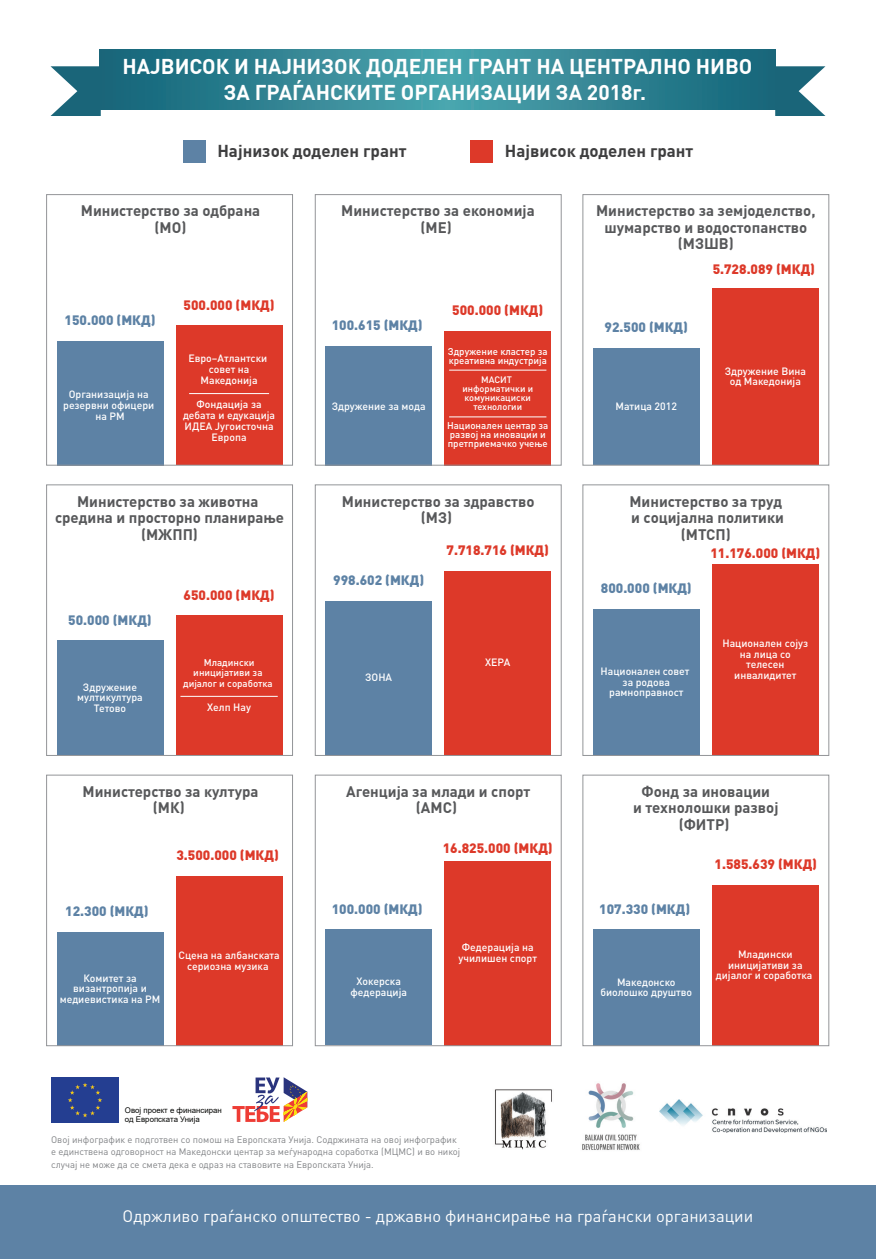
<style>
.page{position:relative;width:876px;height:1259px;background:#fff}
.page>*{position:absolute;margin:0;border:0;box-sizing:border-box;transform-origin:0 0}
.t1{font:700 21px/25.2px "DIN Pro";color:#fff;text-align:center}
.t2{font:700 16.95px "DIN Pro";color:#3e3e3f}
.t3{font:16.5px "DIN Pro";color:#fff}
.t4{font:700 15px/16.5px "DIN Pro";color:#57585a;text-align:center}
.t5{font:900 13.5px "DIN Pro";color:#dd3929}
.t6{font:900 13.5px "DIN Pro";color:#5d82a5}
.t7{font:500 10.5px/10.5px "DIN Pro";color:#fff;text-align:center}
.t8{font:500 9.75px/9px "DIN Pro";color:#fff}
.t9{font:9.45px/12.3px "DIN Pro";color:#808285}
.t10{font:500 9.3px/9px "DIN Pro";color:#fff;text-align:center}
.t11{font:7.8px/9.4px "Arial";color:#040503}
</style>
<div class="page">
<div style="left:57px;top:341px;width:106px;height:124px;background:#5d82a5"></div>
<div style="left:326px;top:346px;width:106px;height:119px;background:#5d82a5"></div>
<div style="left:445px;top:331px;width:106px;height:134px;background:#dd3929"></div>
<div style="left:176px;top:326px;width:106px;height:139px;background:#dd3929"></div>
<div style="left:0;top:1185px;width:876px;height:74px;background:#5d82a5"></div>
<div style="left:51px;top:1077px;width:67px;height:45px;background:#243e91"></div>
<svg style="left:232px;top:1077px;width:75px;height:45px"></svg>
<img style="left:660px;top:1099px;width:166px;height:33px">
<img style="left:494px;top:1089px;width:58px;height:61px">
<img style="left:582px;top:1083px;width:58px;height:67px">
<svg style="left:99px;top:50px;width:677px;height:59px;background:#308493"></svg>
<svg style="left:775px;top:66px;width:50px;height:50px"></svg>
<svg style="left:51px;top:66px;width:50px;height:50px"></svg>
<div style="left:183px;top:140px;width:22px;height:23px;background:#5d82a5"></div>
<div style="left:470px;top:140px;width:23px;height:23px;background:#dd3929"></div>
<hr style="left:189px;top:393px;width:80px;height:1px;background:#fff">
<hr style="left:449px;top:370px;width:97px;height:1px;background:#fff">
<hr style="left:449px;top:417px;width:97px;height:1px;background:#fff">
<div style="left:712px;top:289px;width:106px;height:176px;background:#dd3929"></div>
<div style="left:593px;top:348px;width:106px;height:117px;background:#5d82a5"></div>
<div style="left:176px;top:615px;width:106px;height:140px;background:#dd3929"></div>
<div style="left:57px;top:640px;width:106px;height:115px;background:#5d82a5"></div>
<div style="left:445px;top:571px;width:106px;height:184px;background:#dd3929"></div>
<div style="left:326px;top:601px;width:106px;height:154px;background:#5d82a5"></div>
<div style="left:445px;top:861px;width:106px;height:184px;background:#dd3929"></div>
<div style="left:326px;top:929px;width:106px;height:116px;background:#5d82a5"></div>
<hr style="left:180px;top:696px;width:98px;height:1px;background:#fff">
<div style="left:712px;top:564px;width:106px;height:191px;background:#dd3929"></div>
<div style="left:593px;top:609px;width:106px;height:146px;background:#5d82a5"></div>
<div style="left:176px;top:876px;width:106px;height:169px;background:#dd3929"></div>
<div style="left:57px;top:931px;width:106px;height:114px;background:#5d82a5"></div>
<div style="left:712px;top:885px;width:106px;height:160px;background:#dd3929"></div>
<div style="left:593px;top:929px;width:106px;height:116px;background:#5d82a5"></div>
<div style="left:46px;top:194px;width:247px;height:271px;border:1px solid #939598"></div>
<div style="left:315px;top:194px;width:247px;height:271px;border:1px solid #939598"></div>
<div style="left:582px;top:194px;width:247px;height:271px;border:1px solid #939598"></div>
<div style="left:46px;top:484px;width:247px;height:272px;border:1px solid #939598"></div>
<div style="left:315px;top:484px;width:247px;height:272px;border:1px solid #939598"></div>
<div style="left:582px;top:484px;width:247px;height:272px;border:1px solid #939598"></div>
<div style="left:46px;top:774px;width:247px;height:272px;border:1px solid #939598"></div>
<div style="left:315px;top:774px;width:247px;height:272px;border:1px solid #939598"></div>
<div style="left:582px;top:774px;width:247px;height:272px;border:1px solid #939598"></div>
<h1 class="t1" style="left:122px;top:53px;width:631px">НАЈВИСОК И НАЈНИЗОК ДОДЕЛЕН ГРАНТ НА ЦЕНТРАЛНО НИВО<br>ЗА ГРАЃАНСКИТЕ ОРГАНИЗАЦИИ ЗА 2018г.</h1>
<h2 class="t2" style="left:217px;top:140px;width:190px">Најнизок доделен грант</h2>
<h2 class="t2" style="left:505px;top:140px;width:190px">Највисок доделен грант</h2>
<h3 class="t4" style="left:81px;top:202px;width:181px">Министерство за одбрана (МО)</h3>
<p class="t6" style="left:65px;top:311px;width:92px">150.000 (МКД)</p>
<p class="t7" style="left:63px;top:388px;width:93px;line-height:10.9px">Организација на резервни офицери на РМ</p>
<p class="t5" style="left:184px;top:296px;width:92px">500.000 (МКД)</p>
<p class="t7" style="left:188px;top:352px;width:80px;line-height:10.9px">Евро–Атлантски совет на<br>Македонија</p>
<p class="t7" style="left:183px;top:398px;width:94px;line-height:10.9px">Фондација за дебата и едукација<br>ИДЕА Југоисточна<br>Европа</p>
<h3 class="t4" style="left:341px;top:202px;width:195px">Министерство за економија (МЕ)</h3>
<p class="t6" style="left:332px;top:316px;width:92px">100.615 (МКД)</p>
<p class="t7" style="left:332px;top:400px;width:95px">Здружение за мода</p>
<p class="t5" style="left:452px;top:301px;width:92px">500.000 (МКД)</p>
<p class="t8" style="left:448px;top:347px;width:101px">Здружение кластер за креативна индустрија</p>
<p class="t10" style="left:462px;top:375px;width:72px">МАСИТ информатички и комуникациски технологии</p>
<p class="t8" style="left:447px;top:421px;width:103px">Национален центар за развој на иновации и претприемачко учење</p>
<h3 class="t4" style="left:596px;top:202px;width:221px">Министерство за земјоделство, шумарство и водостопанство (МЗШВ)</h3>
<p class="t6" style="left:605px;top:318px;width:85px">92.500 (МКД)</p>
<p class="t7" style="left:616px;top:400px;width:63px">Матица 2012</p>
<p class="t5" style="left:713px;top:260px;width:104px">5.728.089 (МКД)</p>
<p class="t7" style="left:725px;top:365px;width:83px">Здружение Вина од Македонија</p>
<h3 class="t4" style="left:55px;top:492px;width:231px">Министерство за животна средина и просторно планирање (МЖПП)</h3>
<h3 class="t4" style="left:629px;top:492px;width:156px">Министерство за труд и социјална политики (МТСП)</h3>
<h3 class="t4" style="left:342px;top:492px;width:194px">Министерство за здравство (МЗ)</h3>
<p class="t6" style="left:68px;top:610px;width:85px">50.000 (МКД)</p>
<p class="t7" style="left:77px;top:681px;width:67px">Здружение мултикултура<br>Тетово</p>
<p class="t5" style="left:184px;top:585px;width:92px">650.000 (МКД)</p>
<p class="t8" style="left:183px;top:656px;width:91px;line-height:10.5px;text-align:center">Младински иницијативи за дијалог и соработка</p>
<p class="t7" style="left:207px;top:701px;width:45px">Хелп Нау</p>
<p class="t6" style="left:333px;top:571px;width:92px">998.602 (МКД)</p>
<p class="t5" style="left:447px;top:541px;width:104px">7.718.716 (МКД)</p>
<p class="t7" style="left:365px;top:672px;width:29px">ЗОНА</p>
<p class="t7" style="left:485px;top:657px;width:27px">ХЕРА</p>
<p class="t6" style="left:601px;top:579px;width:92px">800.000 (МКД)</p>
<p class="t7" style="left:601px;top:665px;width:90px">Национален совет за родова рамноправност</p>
<p class="t5" style="left:710px;top:543px;width:111px">11.176.000 (МКД)</p>
<p class="t7" style="left:722px;top:637px;width:87px">Национален сојуз на лица со телесен инвалидитет</p>
<h3 class="t4" style="left:83px;top:782px;width:177px">Министерство за култура (МК)</h3>
<h3 class="t4" style="left:346px;top:782px;width:186px">Агенција за млади и спорт (АМС)</h3>
<h3 class="t4" style="left:633px;top:782px;width:147px">Фонд за иновации<br>и технолошки развој (ФИТР)</h3>
<p class="t6" style="left:65px;top:901px;width:85px">12.300 (МКД)</p>
<p class="t7" style="left:60px;top:972px;width:102px">Комитет за византропија и медиевистика на РМ</p>
<p class="t5" style="left:176px;top:846px;width:104px">3.500.000 (МКД)</p>
<p class="t7" style="left:178px;top:949px;width:103px">Сцена на албанската сериозна музика</p>
<p class="t11" style="left:125px;top:1105px;width:98px">Овој проект е финансиран од Европската Унија</p>
<p class="t6" style="left:332px;top:899px;width:92px">100.000 (МКД)</p>
<p class="t7" style="left:350px;top:976px;width:58px">Хокерска федерација</p>
<p class="t5" style="left:443px;top:839px;width:111px">16.825.000 (МКД)</p>
<p class="t6" style="left:599px;top:899px;width:92px">107.330 (МКД)</p>
<p class="t5" style="left:715px;top:855px;width:104px">1.585.639 (МКД)</p>
<p class="t7" style="left:459px;top:941px;width:80px">Федерација на училишен спорт</p>
<p class="t7" style="left:716px;top:948px;width:98px">Младински иницијативи за дијалог и соработка</p>
<p class="t7" style="left:600px;top:976px;width:93px">Македонско биолошко друштво</p>
<p class="t9" style="left:51px;top:1133px;width:411px">Овој инфографик е подготвен со помош на Европската Унија. Содржината на овој инфографик е единствена одговорност на Македонски центар за меѓународна соработка (МЦМС) и во никој случај не може да се смета дека е одраз на ставовите на Европската Унија.</p>
<h3 class="t3" style="left:123px;top:1205px;width:632px">Одржливо граѓанско општество - државно финансирање на граѓански организации</h3>
</div>
